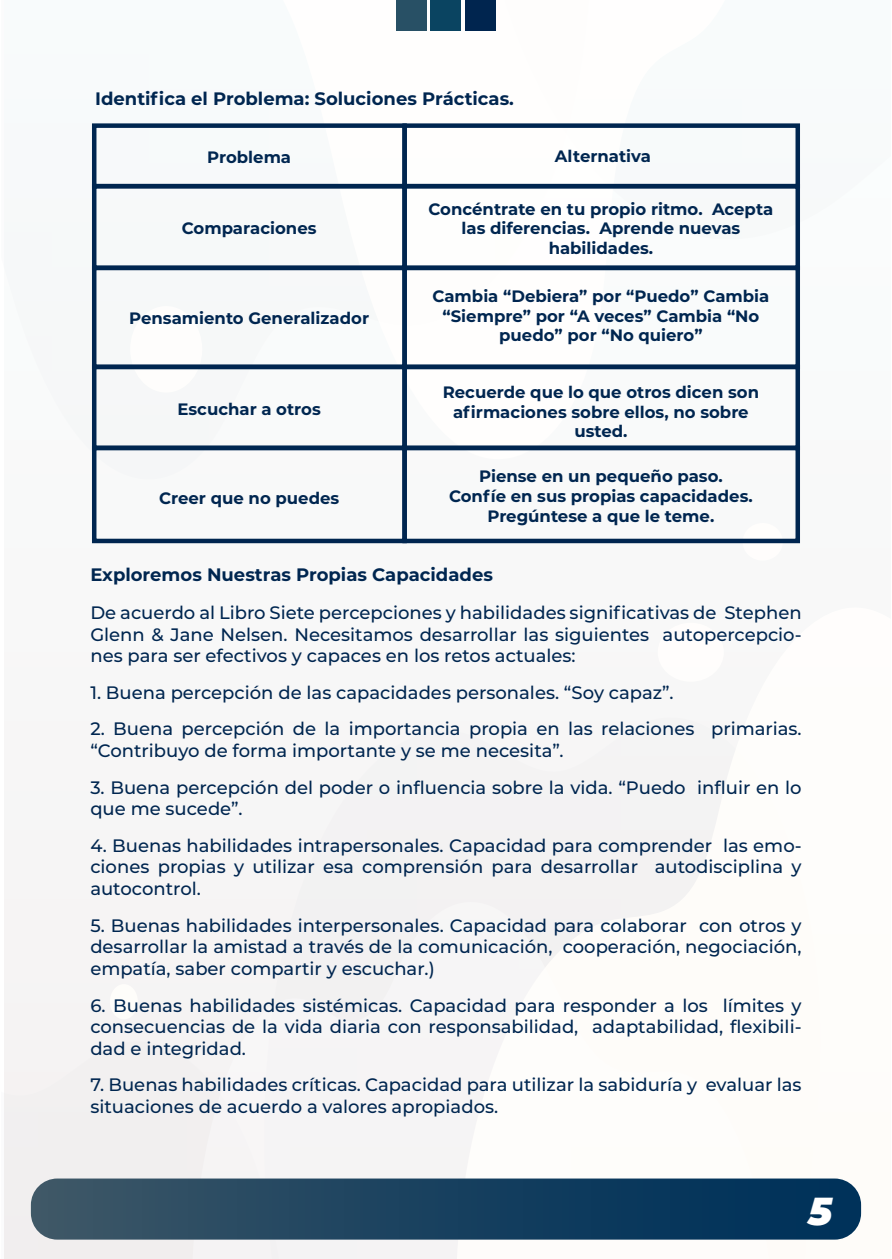
<style>
.page{position:relative;width:892px;height:1259px;background:#fff}
.page>*{position:absolute;margin:0;border:0;box-sizing:border-box;transform-origin:0 0}
.t1{font:italic 900 39px "Montserrat";color:#fff}
.t2{font:500 18px/21.6px "Montserrat";color:#002650;text-align:justify}
.t3{font:700 18px "Montserrat";color:#002650}
.t4{font:700 16.5px/19.8px "Montserrat";color:#002650;text-align:center}
</style>
<div class="page">
<div style="left:5px;top:0;width:885px;height:1259px;background:#f8f9f9"></div>
<div style="left:4px;top:1041px;width:188px;height:218px;background:#f1efef"></div>
<div style="left:130px;top:306px;width:72px;height:86px;background:#fefdfc;border-radius:50%"></div>
<div style="left:657px;top:623px;width:67px;height:58px;background:#fffdfc;border-radius:50%"></div>
<div style="left:110px;top:984px;width:28px;height:35px;background:#fefdfa;border-radius:50%"></div>
<div style="left:742px;top:523px;width:41px;height:37px;background:#fffefc;border-radius:50%"></div>
<svg style="left:31px;top:1178px;width:830px;height:61px;background:#1e4562"></svg>
<div style="left:92px;top:123px;width:315px;height:65px;border:4px solid #002650"></div>
<div style="left:402px;top:123px;width:398px;height:65px;border:4px solid #002650"></div>
<div style="left:92px;top:184px;width:315px;height:86px;border:4px solid #002650"></div>
<div style="left:402px;top:184px;width:398px;height:86px;border:4px solid #002650"></div>
<div style="left:92px;top:266px;width:315px;height:103px;border:4px solid #002650"></div>
<div style="left:402px;top:266px;width:398px;height:103px;border:4px solid #002650"></div>
<div style="left:92px;top:365px;width:315px;height:85px;border:4px solid #002650"></div>
<div style="left:402px;top:365px;width:398px;height:85px;border:4px solid #002650"></div>
<div style="left:92px;top:446px;width:315px;height:97px;border:4px solid #002650"></div>
<div style="left:402px;top:446px;width:398px;height:97px;border:4px solid #002650"></div>
<div style="left:465px;top:0;width:30px;height:30px;background:#00254f"></div>
<div style="left:431px;top:0;width:30px;height:30px;background:#0a4461"></div>
<div style="left:396px;top:0;width:30px;height:30px;background:#285065"></div>
<p class="t3" style="left:95px;top:85px;width:420px">Identifica el Problema: Soluciones Prácticas.</p>
<p class="t4" style="left:207px;top:147px;width:85px">Problema</p>
<p class="t4" style="left:555px;top:146px;width:98px">Alternativa</p>
<p class="t4" style="left:182px;top:217px;width:136px">Comparaciones</p>
<p class="t4" style="left:129px;top:307px;width:241px">Pensamiento Generalizador</p>
<p class="t4" style="left:177px;top:398px;width:145px">Escuchar a otros</p>
<p class="t4" style="left:159px;top:487px;width:182px">Creer que no puedes</p>
<p class="t4" style="left:428px;top:198px;width:346px">Concéntrate en tu propio ritmo. Acepta las diferencias. Aprende nuevas habilidades.</p>
<p class="t4" style="left:432px;top:285px;width:338px">Cambia “Debiera” por “Puedo” Cambia “Siempre” por “A veces” Cambia “No puedo” por “No quiero”</p>
<p class="t4" style="left:443px;top:381px;width:318px">Recuerde que lo que otros dicen son afirmaciones sobre ellos, no sobre usted.</p>
<p class="t4" style="left:449px;top:466px;width:305px">Piense en un pequeño paso.<br>Confíe en sus propias capacidades.<br>Pregúntese a que le teme.</p>
<p class="t3" style="left:90px;top:561px;width:404px">Exploremos Nuestras Propias Capacidades</p>
<p class="t2" style="left:90px;top:601px;width:713px">De acuerdo al Libro Siete percepciones y habilidades significativas de Stephen Glenn &amp; Jane Nelsen. Necesitamos desarrollar las siguientes autopercepcio&shy;nes para ser efectivos y capaces en los retos actuales:</p>
<p class="t2" style="left:90px;top:681px;width:584px">1. Buena percepción de las capacidades personales. “Soy capaz”.</p>
<p class="t2" style="left:90px;top:717px;width:713px">2. Buena percepción de la importancia propia en las relaciones primarias. “Contribuyo de forma importante y se me necesita”.</p>
<p class="t2" style="left:90px;top:775px;width:713px">3. Buena percepción del poder o influencia sobre la vida. “Puedo influir en lo que me sucede”.</p>
<p class="t2" style="left:90px;top:834px;width:713px">4. Buenas habilidades intrapersonales. Capacidad para comprender las emo&shy;ciones propias y utilizar esa comprensión para desarrollar autodisciplina y autocontrol.</p>
<p class="t2" style="left:90px;top:913px;width:713px">5. Buenas habilidades interpersonales. Capacidad para colaborar con otros y desarrollar la amistad a través de la comunicación, cooperación, negociación, empatía, saber compartir y escuchar.)</p>
<p class="t2" style="left:90px;top:993px;width:713px">6. Buenas habilidades sistémicas. Capacidad para responder a los límites y consecuencias de la vida diaria con responsabilidad, adaptabilidad, flexibili&shy;dad e integridad.</p>
<p class="t2" style="left:90px;top:1073px;width:712px">7. Buenas habilidades críticas. Capacidad para utilizar la sabiduría y evaluar las situaciones de acuerdo a valores apropiados.</p>
<h1 class="t1" style="left:808px;top:1181px;width:26px">5</h1>
</div>
